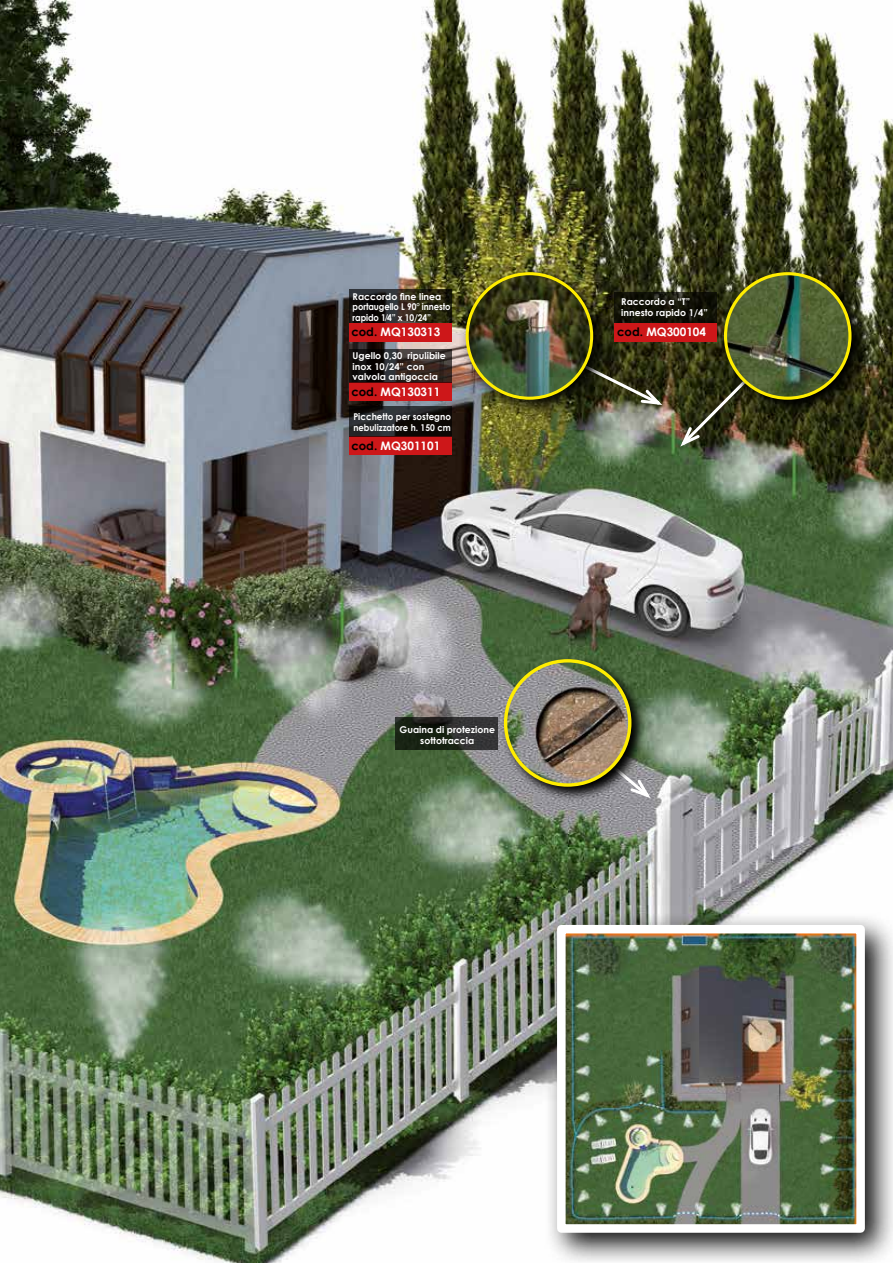
<style>
.page{position:relative;width:893px;height:1263px;background:#fff}
.page>*{position:absolute;margin:0;border:0;box-sizing:border-box;transform-origin:0 0}
.t1{font:700 11.7px "Century Gothic";color:#fff}
.t2{font:700 9.3px/10.5px "Century Gothic";color:#fff}
.t3{font:700 9.3px/11.2px "Century Gothic";color:#fff;scale:.94 1}
.s1{color:#000}
</style>
<div class="page">
<img style="left:0;top:0;width:893px;height:1263px">
<svg style="left:613px;top:348px;width:53px;height:59px;background:#434428"></svg>
<svg style="left:646px;top:735px;width:8px;height:66px"></svg>
<img style="left:677px;top:372px;width:78px;height:78px">
<img style="left:458px;top:264px;width:155px;height:156px">
<img style="left:467px;top:274px;width:125px;height:124px;border-radius:61px">
<div style="left:466px;top:272px;width:127px;height:128px;border:3px solid #ffed00;border-radius:50%"></div>
<svg style="left:721px;top:269px;width:145px;height:145px;background:#3b3c1c"></svg>
<img style="left:725px;top:274px;width:125px;height:124px;border-radius:62px">
<div style="left:724px;top:272px;width:127px;height:128px;border:3px solid #ffed00;border-radius:50%"></div>
<svg style="left:501px;top:656px;width:145px;height:145px;background:#69745a"></svg>
<img style="left:506px;top:661px;width:124px;height:124px;border-radius:62px">
<div style="left:504px;top:659px;width:127px;height:128px;border:3px solid #ffed00;border-radius:50%"></div>
<svg style="left:395px;top:717px;width:103px;height:33px;background:#242922"></svg>
<div style="left:349px;top:437px;width:102px;height:18px;background:#cd1719"></div>
<svg style="left:349px;top:406px;width:102px;height:31px;background:#1d1a1b"></svg>
<div style="left:349px;top:383px;width:102px;height:18px;background:#cd1719"></div>
<svg style="left:349px;top:349px;width:102px;height:34px;background:#29201e"></svg>
<div style="left:349px;top:323px;width:102px;height:18px;background:#cd1719"></div>
<svg style="left:349px;top:289px;width:102px;height:34px;background:#221f16"></svg>
<div style="left:614px;top:323px;width:103px;height:18px;background:#cd1719"></div>
<svg style="left:614px;top:293px;width:103px;height:30px;background:#121208"></svg>
<div style="left:544px;top:911px;width:349px;height:352px;background:#000;opacity:.95"></div>
<img style="left:567px;top:935px;width:288px;height:288px">
<div style="left:557px;top:925px;width:308px;height:308px;border:9px solid #fff"></div>
<p class="t2" style="left:353px;top:291px;width:99px">Raccordo fine linea portaugello L 90° innesto rapido 1⁄4” x 10/24”</p>
<p class="t1" style="left:351px;top:323px;width:90px"><span class="s1">cod.</span> MQ130313</p>
<p class="t2" style="left:353px;top:350px;width:95px">Ugello 0,30 ripulibile inox 10/24” con valvola antigoccia</p>
<p class="t1" style="left:351px;top:383px;width:90px"><span class="s1">cod.</span> MQ130311</p>
<p class="t3" style="left:353px;top:410px;width:105px">Picchetto per sostegno nebulizzatore h. 150 cm</p>
<p class="t1" style="left:351px;top:437px;width:90px"><span class="s1">cod.</span> MQ301101</p>
<p class="t2" style="left:400px;top:723px;width:97px;line-height:11.2px;text-align:center">Guaina di protezione sottotraccia</p>
<p class="t2" style="left:621px;top:296px;width:88px;line-height:11.2px">Raccordo a “T” innesto rapido 1/4”</p>
<p class="t1" style="left:617px;top:323px;width:90px"><span class="s1">cod.</span> MQ300104</p>
</div>
